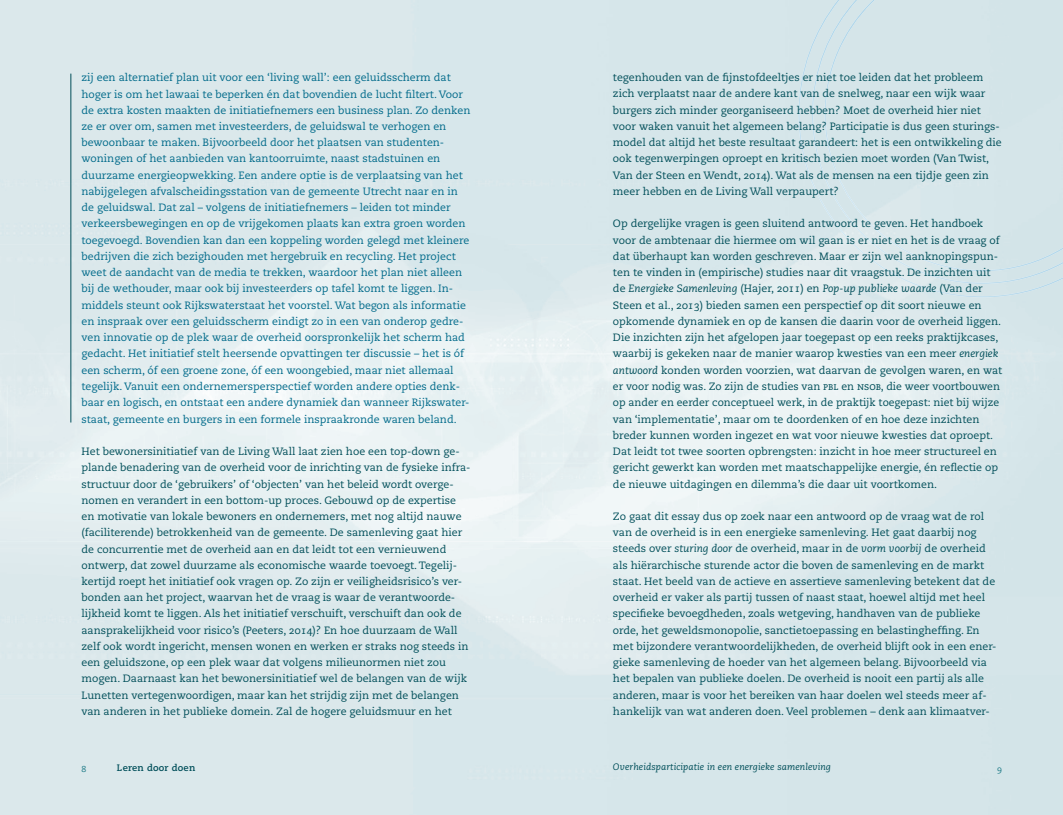
<style>
.page{position:relative;width:1063px;height:815px;background:#fff}
.page>*{position:absolute;margin:0;border:0;box-sizing:border-box;transform-origin:0 0}
.t1{font:10.62px/16.2px "Caecilia Roman Os F";color:#004e59}
.t2{font:10.62px/16.2px "Caecilia Roman Os F";color:#006a8a}
.t3{font:10.62px "Caecilia Italic Os F";color:#004e59}
.t4{font:9.38px "Caecilia Italic Os F";letter-spacing:.01em;color:#004e59}
.t5{font:9.38px "Caecilia Bold Os F";letter-spacing:.02em;color:#004e59}
.t6{font:8.75px "Caecilia Roman Os F";color:#227d89}
.s1{font-family:"Caecilia Roman Os F"}
.s2{font-family:"Caecilia Italic Os F"}
.s3{font-family:"Caecilia Roman SC"}
</style>
<div class="page">
<img style="left:0;top:0;width:1063px;height:815px">
<img style="left:798px;top:0;width:265px;height:297px">
<hr style="left:71px;top:74px;width:1px;height:349px;background:#004e59">
<p class="t2" style="left:81px;top:70px;width:391px">zij een alternatief plan uit voor een ‘living wall’: een geluidsscherm dat hoger is om het lawaai te beperken én dat bovendien de lucht filtert. Voor de extra kosten maakten de initiatiefnemers een business plan. Zo denken ze er over om, samen met investeerders, de geluidswal te verhogen en bewoonbaar te maken. Bijvoorbeeld door het plaatsen van studenten&shy;woningen of het aanbieden van kantoorruimte, naast stadstuinen en duurzame energieopwekking. Een andere optie is de verplaatsing van het nabijgelegen afvalscheidingsstation van de gemeente Utrecht naar en in de geluidswal. Dat zal – volgens de initiatiefnemers – leiden tot minder verkeersbewegingen en op de vrijgekomen plaats kan extra groen worden toegevoegd. Bovendien kan dan een koppeling worden gelegd met kleinere bedrijven die zich bezighouden met hergebruik en recycling. Het project weet de aandacht van de media te trekken, waardoor het plan niet alleen bij de wethouder, maar ook bij investeerders op tafel komt te liggen. In&shy;middels steunt ook Rijkswaterstaat het voorstel. Wat begon als informatie en inspraak over een geluidsscherm eindigt zo in een van onderop gedre&shy;ven innovatie op de plek waar de overheid oorspronkelijk het scherm had gedacht. Het initiatief stelt heersende opvattingen ter discussie – het is óf een scherm, óf een groene zone, óf een woongebied, maar niet allemaal tegelijk. Vanuit een ondernemersperspectief worden andere opties denk&shy;baar en logisch, en ontstaat een andere dynamiek dan wanneer Rijkswater&shy;staat, gemeente en burgers in een formele inspraakronde waren beland.</p>
<p class="t1" style="left:81px;top:443px;width:390px">Het bewonersinitiatief van de Living Wall laat zien hoe een top-down ge&shy;plande benadering van de overheid voor de inrichting van de fysieke infra&shy;structuur door de ‘gebruikers’ of ‘objecten’ van het beleid wordt overge&shy;nomen en verandert in een bottom-up proces. Gebouwd op de expertise en motivatie van lokale bewoners en ondernemers, met nog altijd nauwe (faciliterende) betrokkenheid van de gemeente. De samenleving gaat hier de concurrentie met de overheid aan en dat leidt tot een vernieuwend ontwerp, dat zowel duurzame als economische waarde toevoegt. Tegelij&shy;kertijd roept het initiatief ook vragen op. Zo zijn er veiligheidsrisico’s ver&shy;bonden aan het project, waarvan het de vraag is waar de verantwoorde&shy;lijkheid komt te liggen. Als het initiatief verschuift, verschuift dan ook de aansprakelijkheid voor risico’s (Peeters, 2014)? En hoe duurzaam de Wall zelf ook wordt ingericht, mensen wonen en werken er straks nog steeds in een geluidszone, op een plek waar dat volgens milieunormen niet zou mogen. Daarnaast kan het bewonersinitiatief wel de belangen van de wijk Lunetten vertegenwoordigen, maar kan het strijdig zijn met de belangen van anderen in het publieke domein. Zal de hogere geluidsmuur en het</p>
<p class="t1" style="left:613px;top:70px;width:390px">tegenhouden van de fijnstofdeeltjes er niet toe leiden dat het probleem zich verplaatst naar de andere kant van de snelweg, naar een wijk waar burgers zich minder georganiseerd hebben? Moet de overheid hier niet voor waken vanuit het algemeen belang? Participatie is dus geen sturings&shy;model dat altijd het beste resultaat garandeert: het is een ontwikkeling die ook tegenwerpingen oproept en kritisch bezien moet worden (Van Twist, Van der Steen en Wendt, 2014). Wat als de mensen na een tijdje geen zin meer hebben en de Living Wall verpaupert?</p>
<p class="t1" style="left:613px;top:216px;width:388px">Op dergelijke vragen is geen sluitend antwoord te geven. Het handboek voor de ambtenaar die hiermee om wil gaan is er niet en het is de vraag of dat überhaupt kan worden geschreven. Maar er zijn wel aanknopingspun&shy;ten te vinden in (empirische) studies naar dit vraagstuk. De inzichten uit</p>
<p class="t3" style="left:613px;top:283px;width:371px"><span class="s1">de</span> Energieke Samenleving <span class="s1">(Hajer, 2011) en</span> Pop-up publieke waarde <span class="s1">(Van der</span></p>
<p class="t1" style="left:613px;top:297px;width:391px">Steen et al., 2013) bieden samen een perspectief op dit soort nieuwe en opkomende dynamiek en op de kansen die daarin voor de overheid liggen.<br>Die inzichten zijn het afgelopen jaar toegepast op een reeks praktijkcases, waarbij is gekeken naar de manier waarop kwesties van een meer <span class="s2">energiek antwoord</span> konden worden voorzien, wat daarvan de gevolgen waren, en wat er voor nodig was. Zo zijn de studies van <span class="s3">pbl</span> en <span class="s3">nsob</span>, die weer voortbouwen op ander en eerder conceptueel werk, in de praktijk toegepast: niet bij wijze van ‘implementatie’, maar om te doordenken of en hoe deze inzichten breder kunnen worden ingezet en wat voor nieuwe kwesties dat oproept.<br>Dat leidt tot twee soorten opbrengsten: inzicht in hoe meer structureel en gericht gewerkt kan worden met maatschappelijke energie, én reflectie op de nieuwe uitdagingen en dilemma’s die daar uit voortkomen.</p>
<p class="t1" style="left:613px;top:508px;width:385px">Zo gaat dit essay dus op zoek naar een antwoord op de vraag wat de rol van de overheid is in een energieke samenleving. Het gaat daarbij nog steeds over <span class="s2">sturing door</span> de overheid, maar in de <span class="s2">vorm voorbij</span> de overheid als hiërarchische sturende actor die boven de samenleving en de markt staat. Het beeld van de actieve en assertieve samenleving betekent dat de overheid er vaker als partij tussen of naast staat, hoewel altijd met heel specifieke bevoegdheden, zoals wetgeving, handhaven van de publieke orde, het geweldsmonopolie, sanctietoepassing en belastingheffing. En met bijzondere verantwoordelijkheden, de overheid blijft ook in een ener&shy;gieke samenleving de hoeder van het algemeen belang. Bijvoorbeeld via het bepalen van publieke doelen. De overheid is nooit een partij als alle anderen, maar is voor het bereiken van haar doelen wel steeds meer af&shy;hankelijk van wat anderen doen. Veel problemen – denk aan klimaatver-</p>
<p class="t6" style="left:81px;top:764px;width:6px">8</p>
<p class="t5" style="left:117px;top:762px;width:80px">Leren door doen</p>
<p class="t4" style="left:613px;top:762px;width:220px">Overheidsparticipatie in een energieke samenleving</p>
<p class="t6" style="left:997px;top:764px;width:6px">9</p>
</div>
